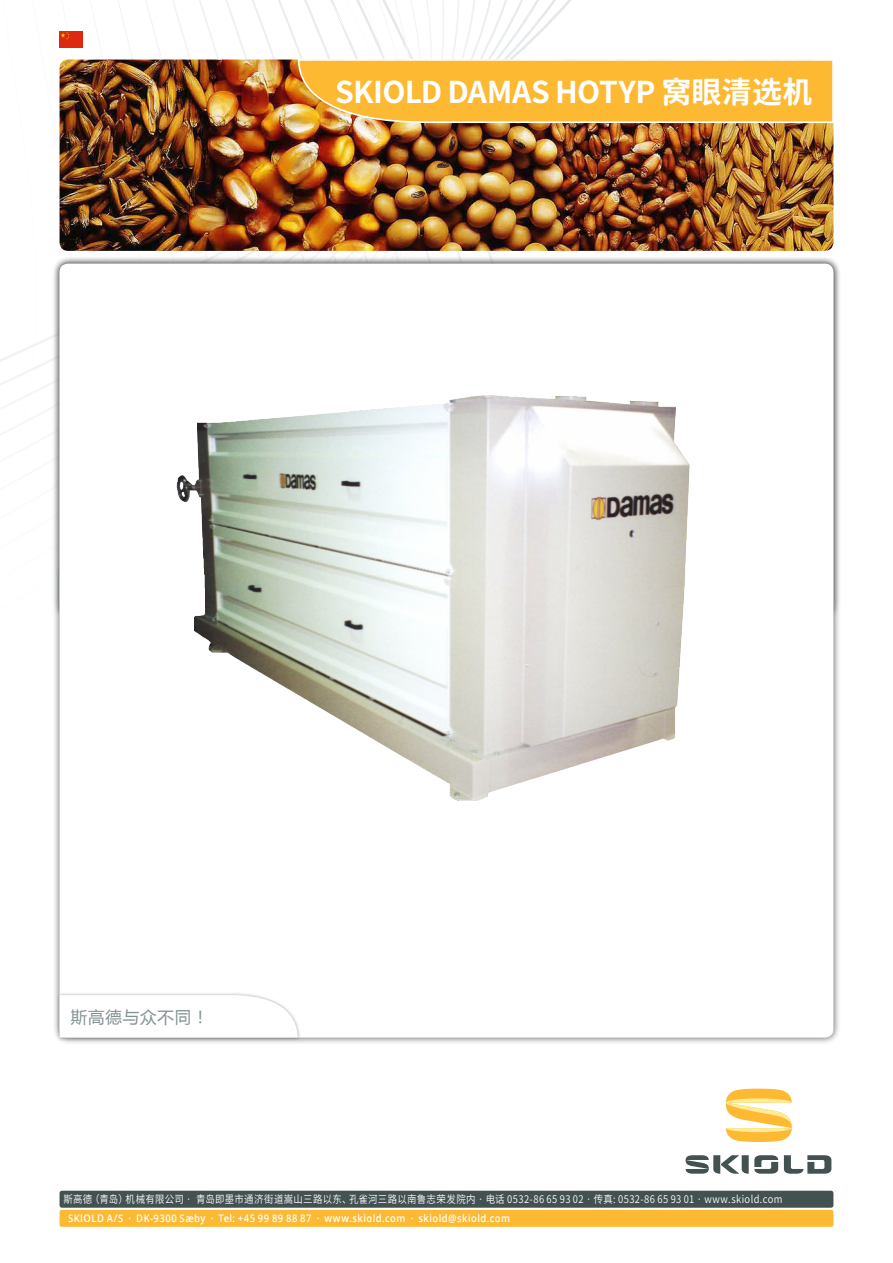
<style>
.page{position:relative;width:893px;height:1263px;background:#fff}
.page>*{position:absolute;margin:0;border:0;box-sizing:border-box;transform-origin:0 0}
.overskrift1_china{font:700 30px "Source Han Sans CN";letter-spacing:-.015em;color:#fff}
.forskel_china{font:16.5px "Microsoft Ya Hei";letter-spacing:.05em;color:#849293}
.t1{font:10.5px "Source Han Sans CN";letter-spacing:.04em;color:#fff;scale:.9 1}
.t2{font:600 10.5px "Open Sans";letter-spacing:.05em;color:#fff;scale:.9 1}
</style>
<div class="page">
<svg style="left:0;top:0;width:834px;height:398px"></svg>
<div style="left:60px;top:1210px;width:773px;height:17px;background:#fdb932;border-radius:2px"></div>
<svg style="left:686px;top:1155px;width:145px;height:19px"></svg>
<svg style="left:726px;top:1089px;width:66px;height:53px"></svg>
<div style="left:60px;top:1191px;width:773px;height:17px;background:#435151;border-radius:2px"></div>
<img style="left:60px;top:60px;width:773px;height:191px">
<svg style="left:297px;top:58px;width:537px;height:66px;background:#fabb40"></svg>
<div style="left:52px;top:256px;width:789px;height:789px;background:#231f20;opacity:.75"></div>
<div style="left:60px;top:264px;width:773px;height:773px;background:#fff;border-radius:9px"></div>
<div style="left:56px;top:992px;width:245px;height:49px;background:#435151;opacity:.5"></div>
<svg style="left:60px;top:995px;width:238px;height:42px"></svg>
<img style="left:176px;top:395px;width:514px;height:406px">
<img style="left:60px;top:32px;width:22px;height:15px">
<p class="overskrift1_china" style="left:335px;top:75px;width:479px">SKIOLD DAMAS HOTYP 窝眼清选机</p>
<p class="forskel_china" style="left:71px;top:1006px;width:139px">斯高德与众不同！</p>
<p class="t1" style="left:63px;top:1193px;width:800px">斯高德（青岛）机械有限公司 · 青岛即墨市通济街道嵩山三路以东、孔雀河三路以南鲁志荣发院内 · 电话 0532-86 65 93 02 · 传真: 0532-86 65 93 01 · www.skiold.com</p>
<p class="t2" style="left:68px;top:1211px;width:493px">SKIOLD A/S · DK-9300 Sæby · Tel: +45 99 89 88 87 · www.skiold.com · skiold@skiold.com</p>
</div>
